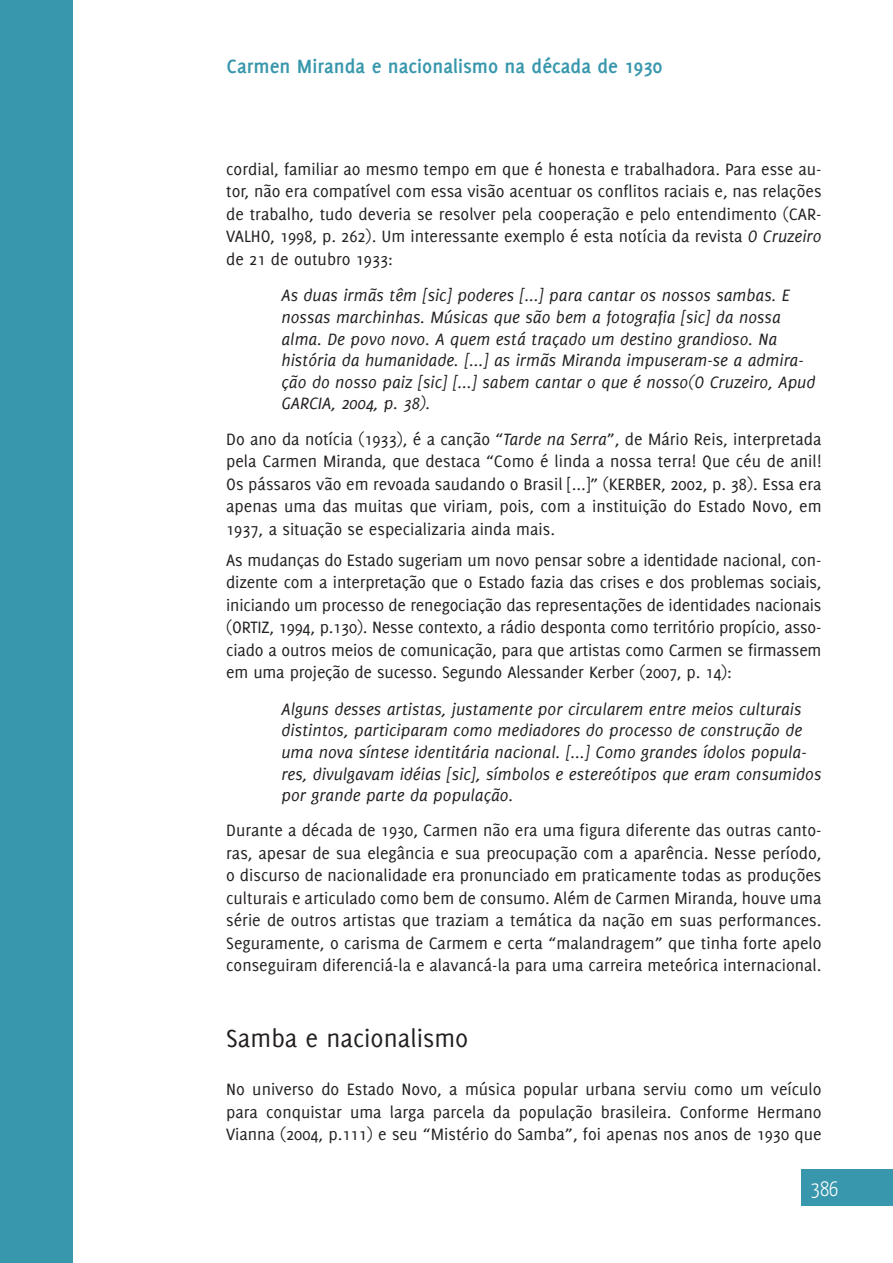
<style>
.page{position:relative;width:893px;height:1263px;background:#fff}
.page>*{position:absolute;margin:0;border:0;box-sizing:border-box;transform-origin:0 0}
.t1{font:27px "Delicious";color:#231f20}
.t2{font:700 21px "Delicious";color:#3897ac}
.t3{font:300 21px "Yanone Kaffeesatz";color:#fff}
.t4{font:18px/22.5px "Delicious";color:#231f20;text-align:justify}
.t5{font:italic 18px/21.6px "Delicious";color:#231f20}
.s1{font-style:italic}
</style>
<div class="page">
<div style="left:0;top:0;width:72px;height:1263px;background:#3897ac"></div>
<div style="left:802px;top:1170px;width:91px;height:36px;background:#3897ac"></div>
<p class="t2" style="left:227px;top:54px;width:437px">Carmen Miranda e nacionalismo na década de 1930</p>
<p class="t4" style="left:226px;top:158px;width:597px">cordial, familiar ao mesmo tempo em que é honesta e trabalhadora. Para esse au&shy;tor, não era compatível com essa visão acentuar os conflitos raciais e, nas relações de trabalho, tudo deveria se resolver pela cooperação e pelo entendimento (CAR-VALHO, 1998, p. 262). Um interessante exemplo é esta notícia da revista <span class="s1">O Cruzeiro </span>de 21 de outubro 1933:</p>
<p class="t5" style="left:281px;top:285px;width:535px">As duas irmãs têm [sic] poderes [...] para cantar os nossos sambas. E nossas marchinhas. Músicas que são bem a fotografia [sic] da nossa alma. De povo novo. A quem está traçado um destino grandioso. Na história da humanidade. [...] as irmãs Miranda impuseram-se a admira&shy;ção do nosso paiz [sic] [...] sabem cantar o que é nosso(O Cruzeiro, Apud GARCIA, 2004, p. 38).</p>
<p class="t4" style="left:226px;top:427px;width:597px">Do ano da notícia (1933), é a canção “<span class="s1">Tarde na Serra</span>”, de Mário Reis, interpretada pela Carmen Miranda, que destaca “Como é linda a nossa terra! Que céu de anil!<br>Os pássaros vão em revoada saudando o Brasil [...]” (KERBER, 2002, p. 38). Essa era apenas uma das muitas que viriam, pois, com a instituição do Estado Novo, em 1937, a situação se especializaria ainda mais.</p>
<p class="t4" style="left:226px;top:548px;width:597px">As mudanças do Estado sugeriam um novo pensar sobre a identidade nacional, con&shy;dizente com a interpretação que o Estado fazia das crises e dos problemas sociais, iniciando um processo de renegociação das representações de identidades nacionais (ORTIZ, 1994, p.130). Nesse contexto, a rádio desponta como território propício, asso&shy;ciado a outros meios de comunicação, para que artistas como Carmen se firmassem em uma projeção de sucesso. Segundo Alessander Kerber (2007, p. 14):</p>
<p class="t5" style="left:281px;top:698px;width:541px">Alguns desses artistas, justamente por circularem entre meios culturais distintos, participaram como mediadores do processo de construção de uma nova síntese identitária nacional. [...] Como grandes ídolos popula&shy;res, divulgavam idéias [sic], símbolos e estereótipos que eram consumidos por grande parte da população.</p>
<p class="t4" style="left:226px;top:819px;width:597px">Durante a década de 1930, Carmen não era uma figura diferente das outras canto&shy;ras, apesar de sua elegância e sua preocupação com a aparência. Nesse período, o discurso de nacionalidade era pronunciado em praticamente todas as produções culturais e articulado como bem de consumo. Além de Carmen Miranda, houve uma série de outros artistas que traziam a temática da nação em suas performances.<br>Seguramente, o carisma de Carmem e certa “malandragem” que tinha forte apelo conseguiram diferenciá-la e alavancá-la para uma carreira meteórica internacional.</p>
<h1 class="t1" style="left:226px;top:1023px;width:244px">Samba e nacionalismo</h1>
<p class="t4" style="left:226px;top:1078px;width:597px">No universo do Estado Novo, a música popular urbana serviu como um veículo para conquistar uma larga parcela da população brasileira. Conforme Hermano Vianna (2004, p.111) e seu “Mistério do Samba”, foi apenas nos anos de 1930 que</p>
<p class="t3" style="left:811px;top:1176px;width:29px">386</p>
</div>
